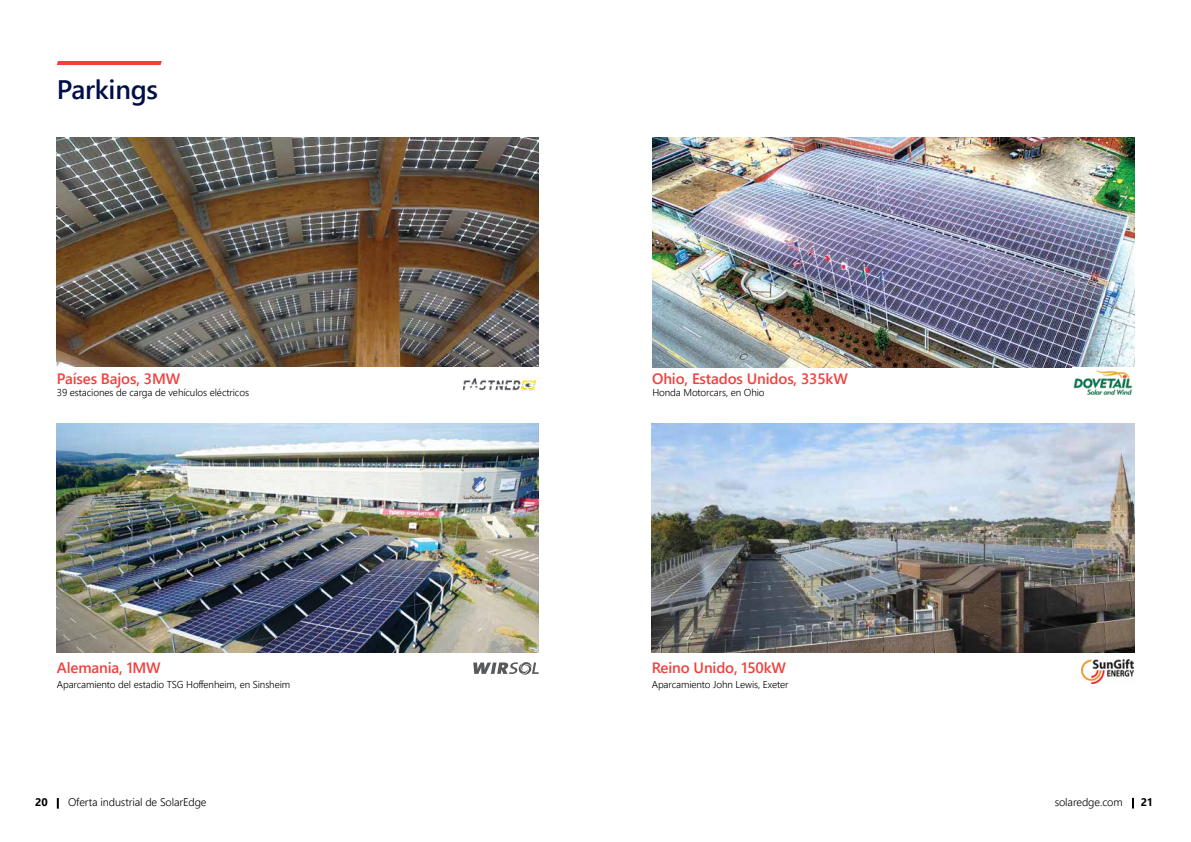
<style>
.page{position:relative;width:1191px;height:842px;background:#fff}
.page>*{position:absolute;margin:0;border:0;box-sizing:border-box;transform-origin:0 0}
.t1{font:600 26.8px "Segoe UI";letter-spacing:-.01em;color:#000f47}
.t2{font:600 15px "Segoe UI";letter-spacing:-.01em;color:#ef413d}
.t3{font:300 11px "Segoe UI";letter-spacing:-.01em;color:#000}
.t4{font:700 11px "Segoe UI";color:#000}
.t5{font:300 10px "Segoe UI";letter-spacing:-.01em;color:#000}
</style>
<div class="page">
<svg style="left:57px;top:798px;width:2px;height:11px"></svg>
<svg style="left:1132px;top:798px;width:2px;height:10px"></svg>
<svg style="left:57px;top:61px;width:105px;height:4px"></svg>
<img style="left:652px;top:138px;width:482px;height:229px">
<img style="left:1073px;top:370px;width:59px;height:25px">
<img style="left:57px;top:137px;width:482px;height:229px">
<img style="left:462px;top:378px;width:74px;height:13px">
<img style="left:652px;top:423px;width:482px;height:230px">
<img style="left:1081px;top:659px;width:52px;height:24px">
<img style="left:57px;top:423px;width:482px;height:230px">
<svg style="left:473px;top:662px;width:66px;height:13px"></svg>
<h1 class="t1" style="left:57px;top:68px;width:103px">Parkings</h1>
<h2 class="t2" style="left:57px;top:367px;width:125px">Países Bajos, 3MW</h2>
<p class="t5" style="left:57px;top:384px;width:194px">39 estaciones de carga de vehículos eléctricos</p>
<h2 class="t2" style="left:652px;top:367px;width:197px">Ohio, Estados Unidos, 335kW</h2>
<p class="t5" style="left:652px;top:384px;width:114px">Honda Motorcars, en Ohio</p>
<h2 class="t2" style="left:57px;top:656px;width:105px">Alemania, 1MW</h2>
<h2 class="t2" style="left:652px;top:656px;width:136px">Reino Unido, 150kW</h2>
<p class="t5" style="left:57px;top:676px;width:235px">Aparcamiento del estadio TSG Hoffenheim, en Sinsheim</p>
<p class="t5" style="left:652px;top:676px;width:138px">Aparcamiento John Lewis, Exeter</p>
<p class="t4" style="left:35px;top:793px;width:14px">20</p>
<p class="t3" style="left:68px;top:793px;width:140px">Oferta industrial de SolarEdge</p>
<p class="t3" style="left:1054px;top:793px;width:69px">solaredge.com</p>
<p class="t4" style="left:1140px;top:793px;width:14px">21</p>
</div>
